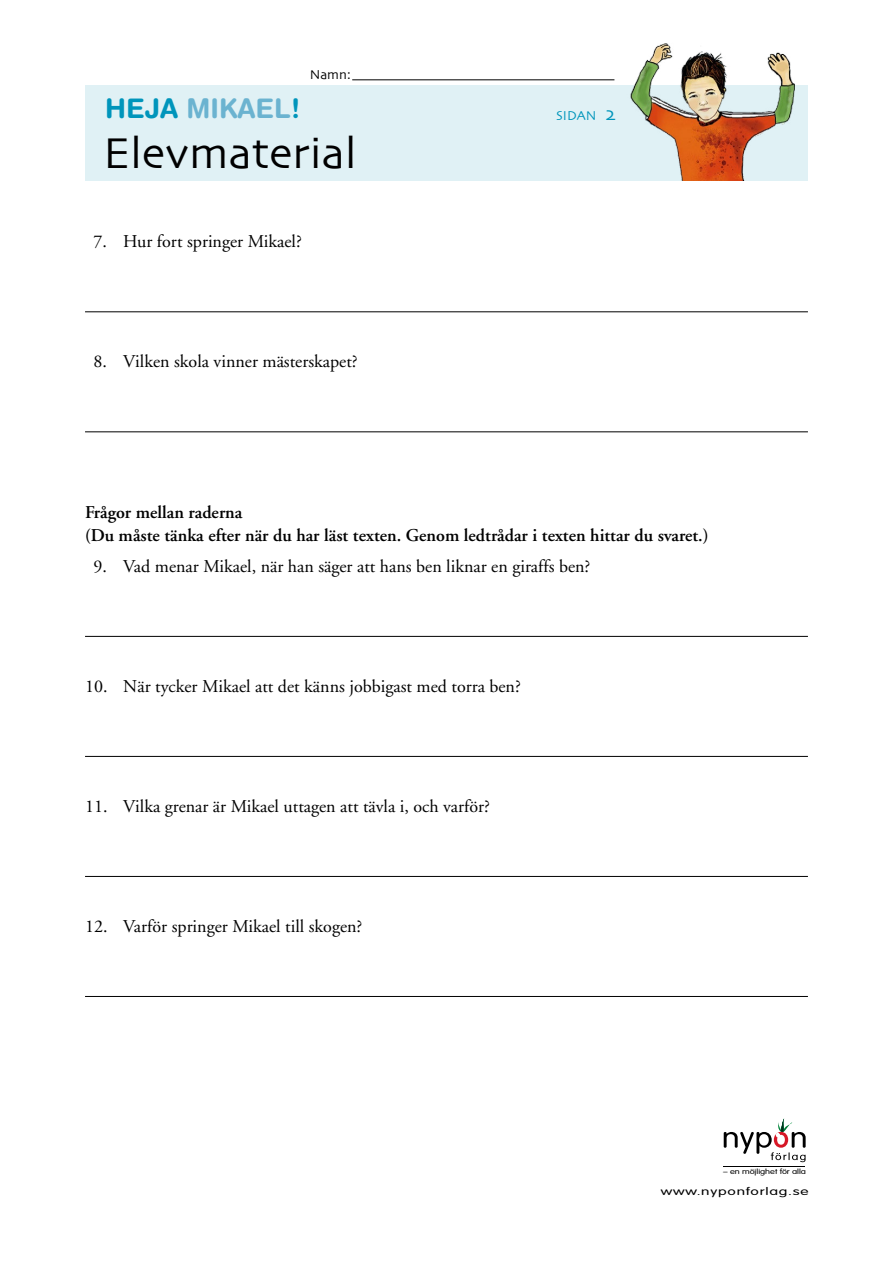
<style>
.page{position:relative;width:893px;height:1263px;background:#fff}
.page>*{position:absolute;margin:0;border:0;box-sizing:border-box;transform-origin:0 0}
.t1{font:45px "Skia";color:#000}
.t2{font:700 27px "Helvetica Rounded LT Std";color:#6bb3d0}
.t3{font:18px "Adobe Garamond";color:#000}
.t4{font:600 18px/22.5px "Adobe Garamond";color:#000}
.t5{font:13.5px "Skia";color:#0095bb}
.t6{font:13.5px "Skia";color:#000}
.t7{font:300 10.5px "VAG Rounded";letter-spacing:.05em;color:#000;scale:1.48 1}
.t8{font:300 7.2px "VAG Rounded";letter-spacing:-.005em;color:#000;scale:1.28 1}
.s1{color:#0095bb}
.s2{font-size:19.5px}
</style>
<div class="page">
<div style="left:85px;top:85px;width:723px;height:95px;background:#e0f1f5"></div>
<img style="left:630px;top:43px;width:165px;height:137px">
<svg style="left:724px;top:1118px;width:82px;height:44px"></svg>
<hr style="left:724px;top:1167px;width:81px;height:1px;background:#000">
<hr style="left:352px;top:79px;width:262px;height:1px;background:#000">
<hr style="left:85px;top:311px;width:723px;height:1px;background:#000">
<hr style="left:85px;top:431px;width:723px;height:1px;background:#000">
<hr style="left:85px;top:636px;width:723px;height:1px;background:#000">
<hr style="left:85px;top:756px;width:723px;height:1px;background:#000">
<hr style="left:85px;top:876px;width:723px;height:1px;background:#000">
<hr style="left:85px;top:996px;width:723px;height:1px;background:#000">
<h2 class="t2" style="left:105px;top:92px;width:196px"><span class="s1">HEJA</span> MIKAEL<span class="s1">!</span></h2>
<p class="t6" style="left:310px;top:67px;width:43px">Namn:</p>
<h1 class="t1" style="left:103px;top:126px;width:255px">Elevmaterial</h1>
<p class="t3" style="left:94px;top:232px;width:210px">7. Hur fort springer Mikael?</p>
<p class="t3" style="left:94px;top:352px;width:266px">8. Vilken skola vinner mästerskapet?</p>
<p class="t5" style="left:556px;top:107px;width:61px">SIDAN <span class="s2">2</span></p>
<p class="t4" style="left:85px;top:501px;width:625px">Frågor mellan raderna<br>(Du måste tänka efter när du har läst texten. Genom ledtrådar i texten hittar du svaret.)</p>
<p class="t3" style="left:94px;top:556px;width:498px">9. Vad menar Mikael, när han säger att hans ben liknar en giraffs ben?</p>
<p class="t3" style="left:85px;top:676px;width:437px">10. När tycker Mikael att det känns jobbigast med torra ben?</p>
<p class="t3" style="left:85px;top:796px;width:406px">11. Vilka grenar är Mikael uttagen att tävla i, och varför?</p>
<p class="t3" style="left:85px;top:916px;width:279px">12. Varför springer Mikael till skogen?</p>
<p class="t8" style="left:723px;top:1167px;width:66px">– en möjlighet för alla</p>
<p class="t7" style="left:661px;top:1185px;width:101px">www.nyponforlag.se</p>
</div>
